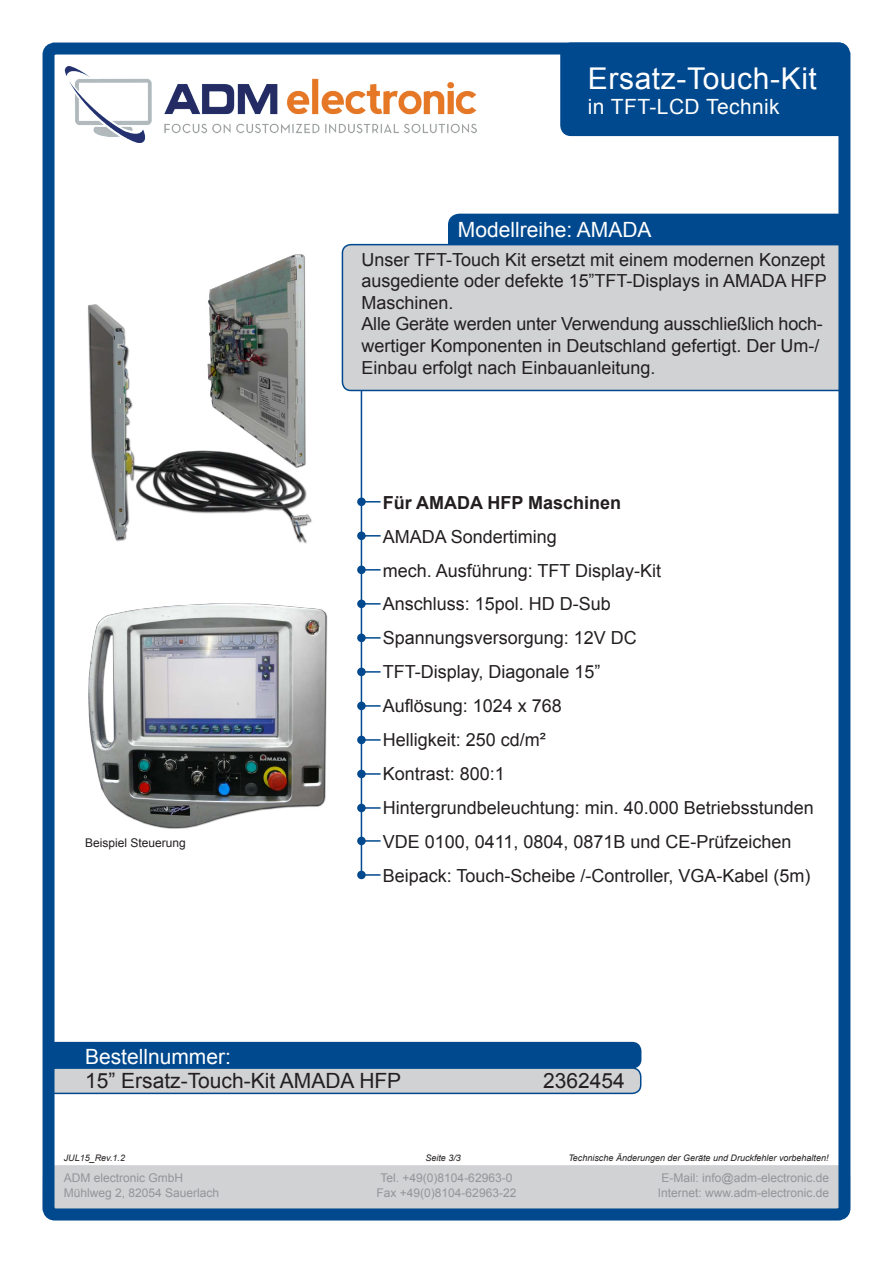
<style>
.page{position:relative;width:893px;height:1263px;background:#fff}
.page>*{position:absolute;margin:0;border:0;box-sizing:border-box;transform-origin:0 0}
.t1{font:30px "Arial";letter-spacing:.02em;color:#fff}
.t2{font:21px "Arial";color:#231f20}
.t3{font:21px "Arial";color:#fff}
.t4{font:21px "Arial";letter-spacing:.02em;color:#fff}
.t5{font:18px/21.6px "Arial";color:#231f20;text-align:justify}
.t6{font:700 18px "Arial";color:#231f20}
.t7{font:12px/14.4px "Arial";color:#939598}
.t8{font:12px "Arial";color:#231f20}
.t9{font:italic 9px "Arial";color:#231f20}
</style>
<div class="page">
<hr style="left:361px;top:343px;width:1px;height:533px;background:#01498e">
<div style="left:43px;top:1166px;width:807px;height:54px;background:#d1d2d4;border-radius:13px"></div>
<div style="left:42px;top:1165px;width:808px;height:55px;border:2px solid #d1d2d4;border-radius:13px"></div>
<div style="left:449px;top:214px;width:399px;height:47px;background:#01498e;border-radius:11px"></div>
<div style="left:448px;top:214px;width:401px;height:48px;border:2px solid #01498e;border-radius:11px"></div>
<div style="left:342px;top:245px;width:506px;height:145px;background:#d1d2d4;border-radius:9px"></div>
<div style="left:342px;top:244px;width:507px;height:147px;border:2px solid #01498e;border-radius:9px"></div>
<div style="left:358px;top:532px;width:7px;height:7px;background:#01498e;border-radius:50%"></div>
<div style="left:357px;top:531px;width:9px;height:9px;border:2px solid #01498e;border-radius:50%"></div>
<div style="left:357px;top:600px;width:9px;height:8px;border:2px solid #01498e;border-radius:50%"></div>
<div style="left:357px;top:566px;width:9px;height:8px;border:2px solid #01498e;border-radius:50%"></div>
<div style="left:357px;top:634px;width:9px;height:8px;border:2px solid #01498e;border-radius:50%"></div>
<div style="left:357px;top:668px;width:9px;height:8px;border:2px solid #01498e;border-radius:50%"></div>
<div style="left:357px;top:702px;width:9px;height:8px;border:2px solid #01498e;border-radius:50%"></div>
<div style="left:357px;top:736px;width:9px;height:8px;border:2px solid #01498e;border-radius:50%"></div>
<div style="left:357px;top:770px;width:9px;height:8px;border:2px solid #01498e;border-radius:50%"></div>
<div style="left:357px;top:804px;width:9px;height:8px;border:2px solid #01498e;border-radius:50%"></div>
<div style="left:358px;top:498px;width:7px;height:7px;background:#01498e;border-radius:50%"></div>
<div style="left:357px;top:497px;width:9px;height:9px;border:2px solid #01498e;border-radius:50%"></div>
<div style="left:47px;top:1042px;width:594px;height:26px;background:#01498e;border-radius:9px"></div>
<div style="left:46px;top:1042px;width:595px;height:26px;border:2px solid #01498e;border-radius:9px"></div>
<div style="left:47px;top:1068px;width:594px;height:25px;background:#d1d2d4;border-radius:9px"></div>
<div style="left:46px;top:1067px;width:595px;height:27px;border:2px solid #01498e;border-radius:9px"></div>
<hr style="left:359px;top:807px;width:22px;height:2px;background:#01498e">
<hr style="left:359px;top:773px;width:22px;height:2px;background:#01498e">
<hr style="left:359px;top:739px;width:22px;height:2px;background:#01498e">
<hr style="left:359px;top:705px;width:22px;height:2px;background:#01498e">
<hr style="left:359px;top:671px;width:22px;height:2px;background:#01498e">
<hr style="left:359px;top:637px;width:22px;height:2px;background:#01498e">
<hr style="left:359px;top:603px;width:22px;height:2px;background:#01498e">
<hr style="left:359px;top:569px;width:22px;height:2px;background:#01498e">
<svg style="left:359px;top:535px;width:22px;height:1px"></svg>
<svg style="left:359px;top:501px;width:22px;height:1px"></svg>
<img style="left:88px;top:603px;width:240px;height:226px">
<img style="left:88px;top:304px;width:224px;height:240px">
<div style="left:357px;top:837px;width:9px;height:8px;border:2px solid #01498e;border-radius:50%"></div>
<hr style="left:359px;top:840px;width:22px;height:2px;background:#01498e">
<div style="left:357px;top:871px;width:9px;height:8px;border:2px solid #01498e;border-radius:50%"></div>
<hr style="left:359px;top:874px;width:22px;height:2px;background:#01498e">
<img style="left:203px;top:254px;width:109px;height:215px">
<div style="left:562px;top:45px;width:285px;height:89px;background:#01498e;border-radius:9px"></div>
<div style="left:560px;top:43px;width:289px;height:93px;border:4px solid #01498e;border-radius:9px"></div>
<img style="left:64px;top:67px;width:413px;height:75px">
<div style="left:43px;top:43px;width:807px;height:1177px;border:12px solid #01498e;border-radius:6px"></div>
<p class="t1" style="left:588px;top:59px;width:231px">Ersatz-Touch-Kit</p>
<p class="t4" style="left:588px;top:93px;width:193px">in TFT-LCD Technik</p>
<p class="t3" style="left:458px;top:216px;width:195px">Modellreihe: AMADA</p>
<p class="t8" style="left:85px;top:835px;width:102px">Beispiel Steuerung</p>
<p class="t5" style="left:361px;top:249px;width:467px">Unser TFT-Touch Kit ersetzt mit einem modernen Konzept ausgediente oder defekte 15”TFT-Displays in AMADA HFP Maschinen.</p>
<p class="t5" style="left:361px;top:313px;width:463px">Alle Geräte werden unter Verwendung ausschließlich hoch-</p>
<p class="t5" style="left:361px;top:335px;width:460px">wertiger Komponenten in Deutschland gefertigt. Der Um-/<br>Einbau erfolgt nach Einbauanleitung.</p>
<p class="t6" style="left:383px;top:490px;width:240px">Für AMADA HFP Maschinen</p>
<p class="t5" style="left:383px;top:526px;width:176px">AMADA Sondertiming</p>
<p class="t5" style="left:383px;top:560px;width:280px">mech. Ausführung: TFT Display-Kit</p>
<p class="t5" style="left:383px;top:593px;width:230px">Anschluss: 15pol. HD D-Sub</p>
<p class="t5" style="left:383px;top:627px;width:256px">Spannungsversorgung: 12V DC</p>
<p class="t5" style="left:383px;top:661px;width:219px">TFT-Display, Diagonale 15”</p>
<p class="t5" style="left:383px;top:695px;width:181px">Auflösung: 1024 x 768</p>
<p class="t5" style="left:383px;top:729px;width:165px">Helligkeit: 250 cd/m²</p>
<p class="t5" style="left:383px;top:763px;width:124px">Kontrast: 800:1</p>
<p class="t5" style="left:383px;top:797px;width:433px">Hintergrundbeleuchtung: min. 40.000 Betriebsstunden</p>
<p class="t5" style="left:383px;top:831px;width:410px">VDE 0100, 0411, 0804, 0871B und CE-Prüfzeichen</p>
<p class="t5" style="left:383px;top:865px;width:429px">Beipack: Touch-Scheibe /-Controller, VGA-Kabel (5m)</p>
<p class="t3" style="left:85px;top:1043px;width:147px">Bestellnummer:</p>
<p class="t2" style="left:85px;top:1067px;width:318px">15” Ersatz-Touch-Kit AMADA HFP</p>
<p class="t2" style="left:543px;top:1067px;width:83px">2362454</p>
<p class="t9" style="left:64px;top:1152px;width:63px">JUL15_Rev.1.2</p>
<p class="t9" style="left:425px;top:1152px;width:37px">Seite 3/3</p>
<p class="t9" style="left:568px;top:1152px;width:262px">Technische Änderungen der Geräte und Druckfehler vorbehalten!</p>
<p class="t7" style="left:64px;top:1171px;width:157px">ADM electronic GmbH<br>Mühlweg 2, 82054 Sauerlach</p>
<p class="t7" style="left:381px;top:1171px;width:133px">Tel. +49(0)8104-62963-0</p>
<p class="t7" style="left:377px;top:1185px;width:141px">Fax +49(0)8104-62963-22</p>
<p class="t7" style="left:662px;top:1171px;width:169px">E-Mail: info@adm-electronic.de</p>
<p class="t7" style="left:658px;top:1185px;width:173px">Internet: www.adm-electronic.de</p>
</div>
